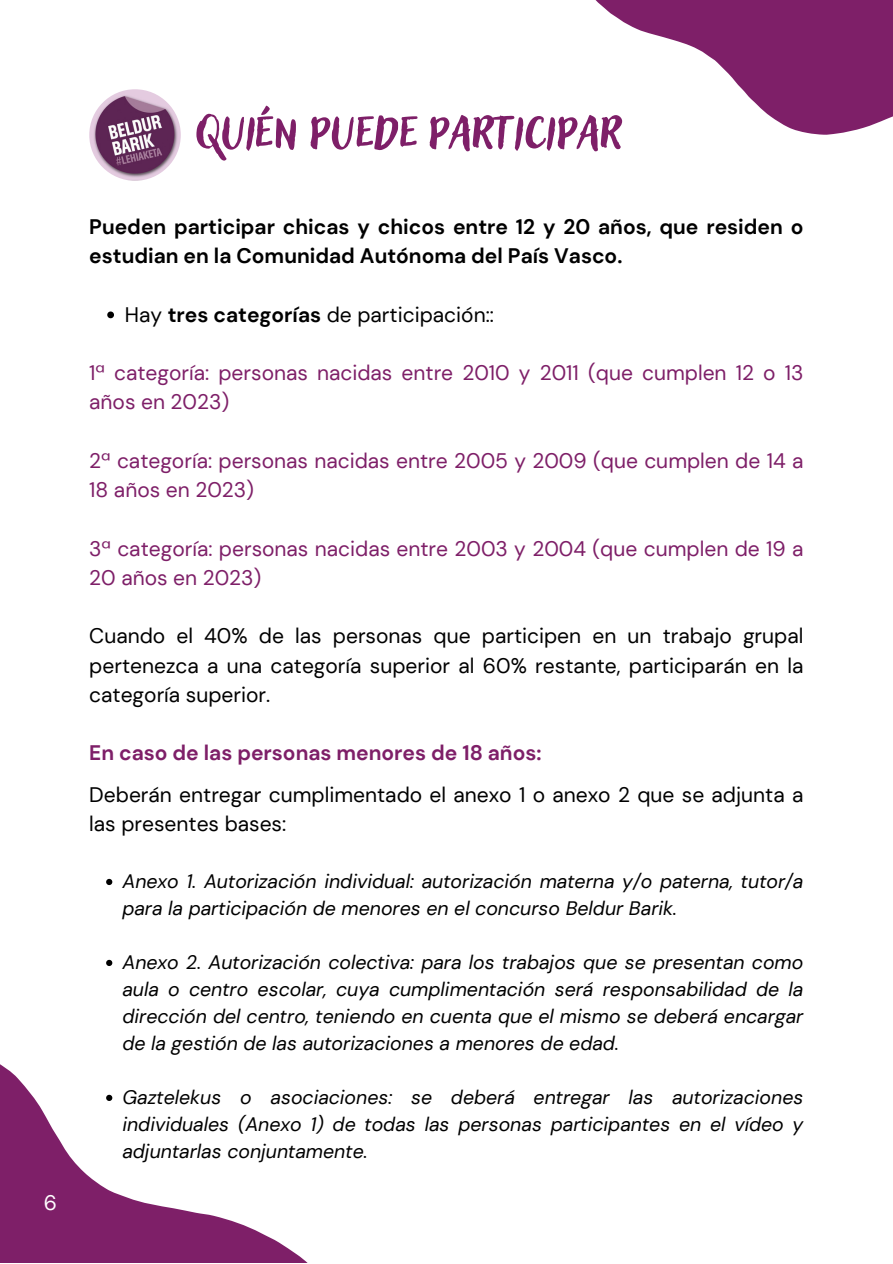
<style>
.page{position:relative;width:893px;height:1264px;background:#fff}
.page>*{position:absolute;margin:0;border:0;box-sizing:border-box;transform-origin:0 0}
.t1{font:60px "Adlery Pro Blockletter";color:#7e1f68}
.t2{font:21px/29.2px "DM Sans";color:#000;text-align:justify}
.t3{font:21px/29.2px "DM Sans";color:#7e1f68}
.t4{font:700 21px/29.2px "DM Sans";color:#000}
.t5{font:700 21px "DM Sans";color:#7e1f68}
.t6{font:21px "DM Sans";color:#fff}
.t7{font:italic 19.5px/27px "DM Sans";color:#000;text-align:justify}
.s1{font-weight:700}
</style>
<div class="page">
<svg style="left:0;top:1064px;width:307px;height:198px"></svg>
<svg style="left:595px;top:0;width:297px;height:135px"></svg>
<svg style="left:107px;top:311px;width:7px;height:7px"></svg>
<svg style="left:106px;top:878px;width:6px;height:7px"></svg>
<svg style="left:106px;top:959px;width:6px;height:7px"></svg>
<svg style="left:106px;top:1094px;width:6px;height:6px"></svg>
<img style="left:89px;top:89px;width:92px;height:92px;border-radius:50%">
<p class="t6" style="left:44px;top:1188px;width:15px">6</p>
<p class="t1" style="left:196px;top:91px;width:427px">Quién puede participar</p>
<p class="t4" style="left:89px;top:212px;width:715px">Pueden participar chicas y chicos entre 12 y 20 años, que residen o estudian en la Comunidad Autónoma del País Vasco.</p>
<p class="t2" style="left:125px;top:300px;width:370px">Hay <span class="s1">tres categorías</span> de participación::</p>
<p class="t3" style="left:89px;top:358px;width:715px">1ª categoría: personas nacidas entre 2010 y 2011 (que cumplen 12 o 13 años en 2023)</p>
<p class="t3" style="left:89px;top:446px;width:715px">2ª categoría: personas nacidas entre 2005 y 2009 (que cumplen de 14 a<br>18 años en 2023)</p>
<p class="t3" style="left:89px;top:533px;width:715px">3ª categoría: personas nacidas entre 2003 y 2004 (que cumplen de 19 a<br>20 años en 2023)</p>
<p class="t2" style="left:89px;top:621px;width:715px">Cuando el 40% de las personas que participen en un trabajo grupal pertenezca a una categoría superior al 60% restante, participarán en la categoría superior.</p>
<p class="t5" style="left:89px;top:739px;width:454px">En caso de las personas menores de 18 años:</p>
<p class="t2" style="left:89px;top:780px;width:715px">Deberán entregar cumplimentado el anexo 1 o anexo 2 que se adjunta a las presentes bases:</p>
<p class="t7" style="left:122px;top:867px;width:682px">Anexo 1. Autorización individual: autorización materna y/o paterna, tutor/a para la participación de menores en el concurso Beldur Barik.</p>
<p class="t7" style="left:122px;top:948px;width:682px">Anexo 2. Autorización colectiva: para los trabajos que se presentan como aula o centro escolar, cuya cumplimentación será responsabilidad de la dirección del centro, teniendo en cuenta que el mismo se deberá encargar de la gestión de las autorizaciones a menores de edad.</p>
<p class="t7" style="left:122px;top:1083px;width:682px">Gaztelekus o asociaciones: se deberá entregar las autorizaciones individuales (Anexo 1) de todas las personas participantes en el vídeo y adjuntarlas conjuntamente.</p>
</div>
